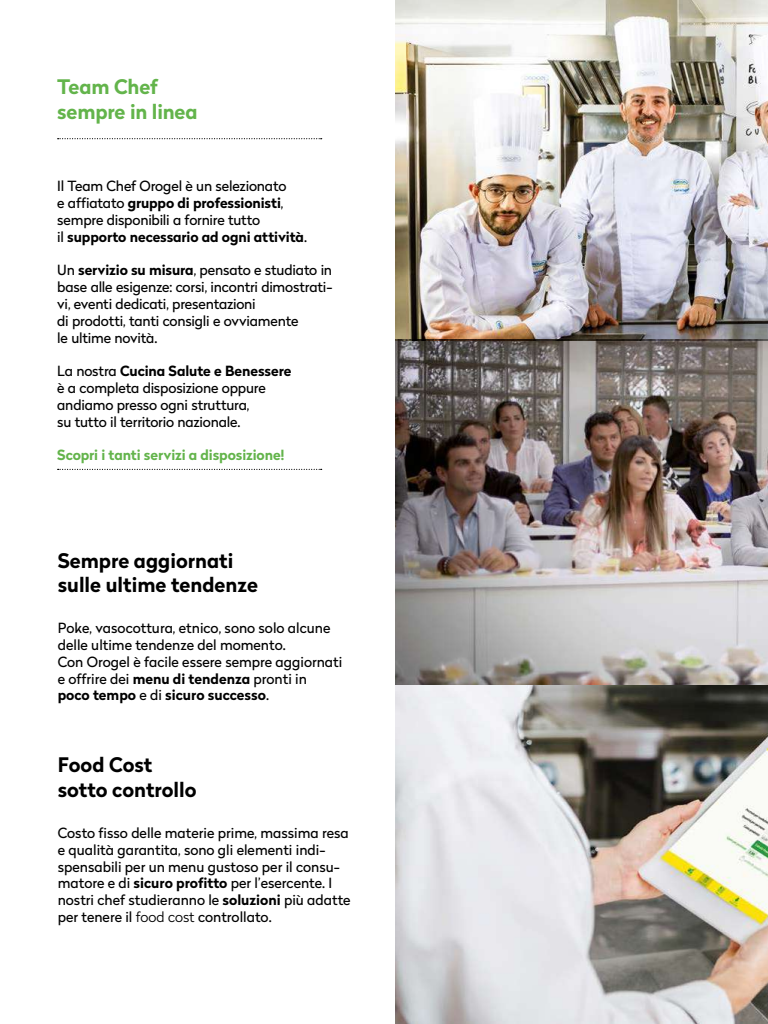
<style>
.page{position:relative;width:768px;height:1024px;background:#fff}
.page>*{position:absolute;margin:0;border:0;box-sizing:border-box;transform-origin:0 0}
.t1{font:700 20px/24.4px "Radikal";color:#000}
.t2{font:700 20px/25.4px "Radikal";letter-spacing:-.005em;color:#63b44b}
.t3{font:14px/16.8px "Radikal";color:#000}
.t4{font:700 14px "Radikal";letter-spacing:-.01em;color:#63b44b}
.s1{font-weight:700}
.s2{font-weight:300}
</style>
<div class="page">
<img style="left:395px;top:0;width:373px;height:1024px">
<svg style="left:58px;top:469px;width:264px;height:1px"></svg>
<svg style="left:58px;top:138px;width:264px;height:1px"></svg>
<h1 class="t2" style="left:57px;top:74px;width:142px">Team Chef sempre in linea</h1>
<p class="t3" style="left:57px;top:177px;width:251px">Il Team Chef Orogel è un selezionato<br>e affiatato <span class="s1">gruppo di professionisti</span>, sempre disponibili a fornire tutto<br>il <span class="s1">supporto necessario ad ogni attività</span>.</p>
<p class="t3" style="left:57px;top:261px;width:277px">Un <span class="s1">servizio su misura</span>, pensato e studiato in base alle esigenze: corsi, incontri dimostrati&shy;vi, eventi dedicati, presentazioni<br>di prodotti, tanti consigli e ovviamente<br>le ultime novità.</p>
<p class="t3" style="left:57px;top:362px;width:236px">La nostra <span class="s1">Cucina Salute e Benessere </span>è a completa disposizione oppure andiamo presso ogni struttura,<br>su tutto il territorio nazionale.</p>
<p class="t4" style="left:57px;top:445px;width:229px">Scopri i tanti servizi a disposizione!</p>
<h1 class="t1" style="left:58px;top:548px;width:202px">Sempre aggiornati sulle ultime tendenze</h1>
<p class="t3" style="left:58px;top:619px;width:286px">Poke, vasocottura, etnico, sono solo alcune delle ultime tendenze del momento.<br>Con Orogel è facile essere sempre aggiornati e offrire dei <span class="s1">menu di tendenza</span> pronti in <span class="s1">poco tempo</span> e di <span class="s1">sicuro successo</span>.</p>
<h1 class="t1" style="left:58px;top:753px;width:140px">Food Cost sotto controllo</h1>
<p class="t3" style="left:58px;top:824px;width:294px">Costo fisso delle materie prime, massima resa e qualità garantita, sono gli elementi indi&shy;spensabili per un menu gustoso per il consu&shy;matore e di <span class="s1">sicuro profitto</span> per l’esercente. I nostri chef studieranno le <span class="s1">soluzioni</span> più adatte per tenere il <span class="s2">food cost</span> controllato.</p>
</div>
